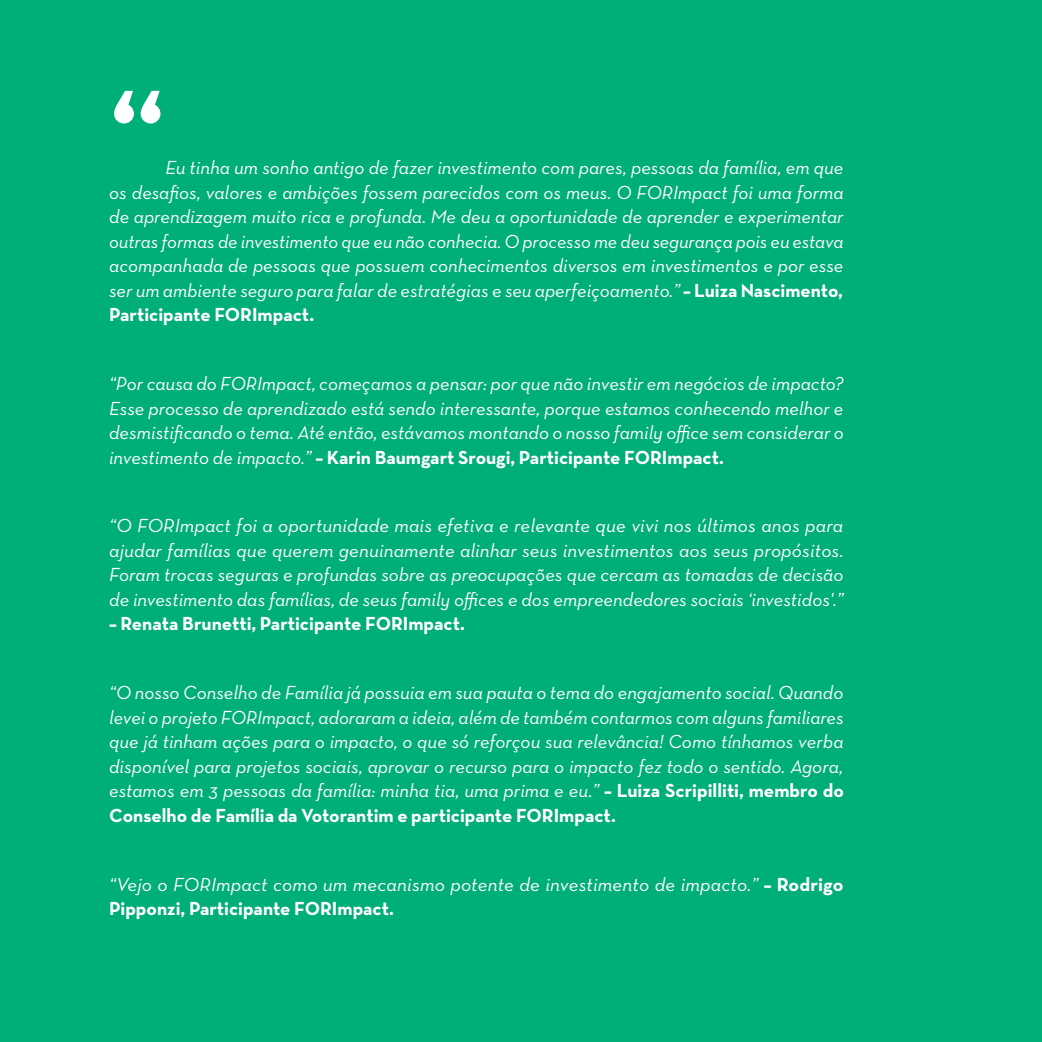
<style>
.page{position:relative;width:1042px;height:1042px;background:#00ae77}
.page>*{position:absolute;margin:0;border:0;box-sizing:border-box;transform-origin:0 0}
.t1{font:700 122.5px "Neutra Text";color:#fff}
.t2{font:italic 19.25px/24.5px "Neutra Text";color:#fff;text-align:justify}
.t3{font:700 19.25px "Neutra Text";color:#fff}
.s1{font-weight:700;font-style:normal}
</style>
<div class="page">
<h1 class="t1" style="left:109px;top:56px;width:58px">“</h1>
<p class="t2" style="left:109px;top:155px;width:736px;text-indent:56px">Eu tinha um sonho antigo de fazer investimento com pares, pessoas da família, em que os desafios, valores e ambições fossem parecidos com os meus. O FORImpact foi uma forma de aprendizagem muito rica e profunda. Me deu a oportunidade de aprender e experimentar outras formas de investimento que eu não conhecia. O processo me deu segurança pois eu estava acompanhada de pessoas que possuem conhecimentos diversos em investimentos e por esse ser um ambiente seguro para falar de estratégias e seu aperfeiçoamento.” <span class="s1">– Luiza Nascimento, Participante FORImpact.</span></p>
<p class="t2" style="left:109px;top:371px;width:736px">“Por causa do FORImpact, começamos a pensar: por que não investir em negócios de impacto?<br>Esse processo de aprendizado está sendo interessante, porque estamos conhecendo melhor e desmistificando o tema. Até então, estávamos montando o nosso family office sem considerar o investimento de impacto.” <span class="s1">– Karin Baumgart Srougi, Participante FORImpact.</span></p>
<p class="t2" style="left:109px;top:513px;width:736px">“O FORImpact foi a oportunidade mais efetiva e relevante que vivi nos últimos anos para ajudar famílias que querem genuinamente alinhar seus investimentos aos seus propósitos.<br>Foram trocas seguras e profundas sobre as preocupações que cercam as tomadas de decisão de investimento das famílias, de seus family offices e dos empreendedores sociais ‘investidos'.”</p>
<p class="t3" style="left:109px;top:612px;width:357px">– Renata Brunetti, Participante FORImpact.</p>
<p class="t2" style="left:109px;top:680px;width:736px">“O nosso Conselho de Família já possuia em sua pauta o tema do engajamento social. Quando levei o projeto FORImpact, adoraram a ideia, além de também contarmos com alguns familiares que já tinham ações para o impacto, o que só reforçou sua relevância! Como tínhamos verba disponível para projetos sociais, aprovar o recurso para o impacto fez todo o sentido. Agora, estamos em 3 pessoas da família: minha tia, uma prima e eu.” <span class="s1">– Luiza Scripilliti, membro do Conselho de Família da Votorantim e participante FORImpact.</span></p>
<p class="t2" style="left:109px;top:871px;width:736px">“Vejo o FORImpact como um mecanismo potente de investimento de impacto.” <span class="s1">– Rodrigo<br>Pipponzi, Participante FORImpact.</span></p>
</div>
